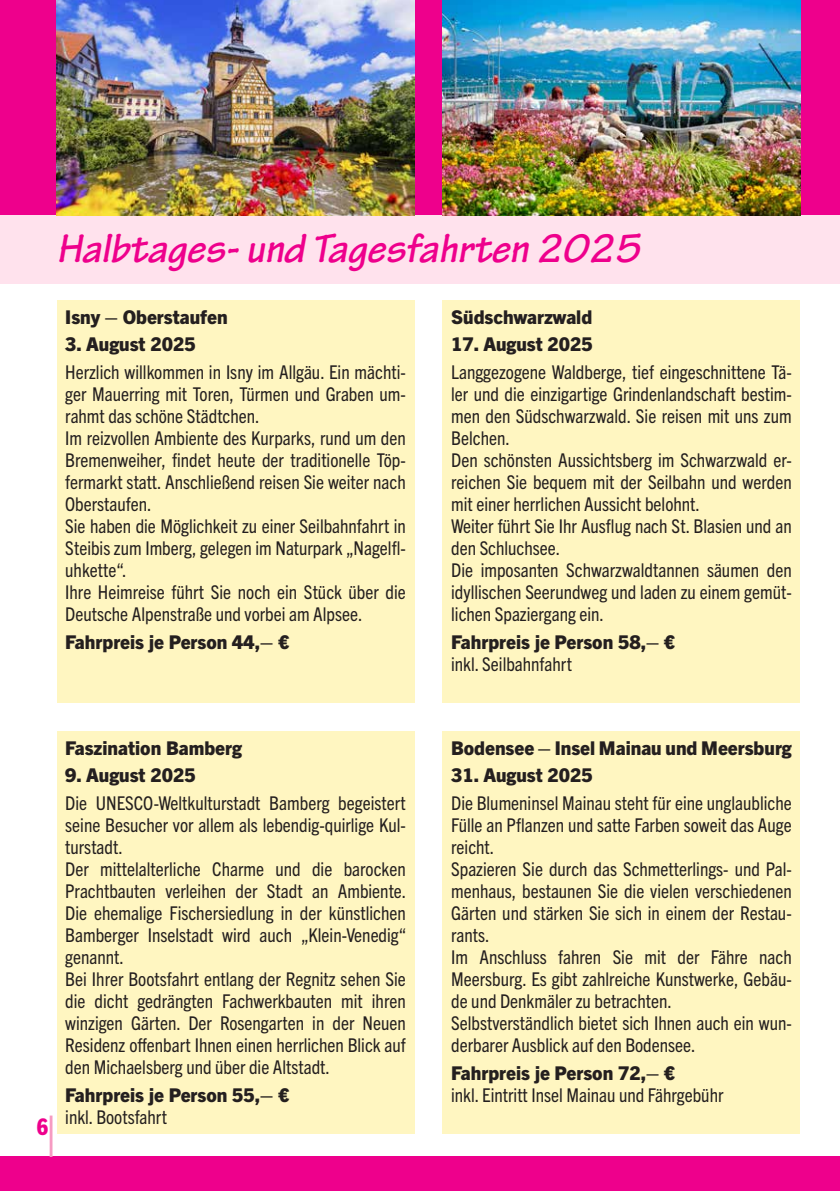
<style>
.page{position:relative;width:840px;height:1191px;background:#fff}
.page>*{position:absolute;margin:0;border:0;box-sizing:border-box;transform-origin:0 0}
.t1{font:italic 700 43px "Tekton Pro";color:#ee008c}
.t2{font:800 condensed 23px "Trade Gothic Next LT Pro";color:#ee008c}
.t3{font:condensed 19px/22px "Trade Gothic Next LT Pro";color:#241f1f}
.t4{font:800 19px "Trade Gothic Next LT Pro";color:#241f1f}
</style>
<div class="page">
<div style="left:0;top:0;width:839px;height:215px;background:#ee008c"></div>
<div style="left:0;top:1157px;width:839px;height:34px;background:#ee008c"></div>
<hr style="left:50px;top:1115px;width:2px;height:42px;background:#f69bc2">
<div style="left:0;top:215px;width:839px;height:68px;background:#ffe2ed"></div>
<img style="left:57px;top:0;width:357px;height:215px">
<div style="left:57px;top:731px;width:357px;height:403px;background:#fff6c1"></div>
<div style="left:442px;top:731px;width:357px;height:403px;background:#fff6c1"></div>
<div style="left:57px;top:300px;width:357px;height:403px;background:#fff6c1"></div>
<div style="left:442px;top:300px;width:357px;height:403px;background:#fff6c1"></div>
<img style="left:442px;top:0;width:357px;height:215px">
<h1 class="t1" style="left:57px;top:223px;width:584px">Halbtages- und Tagesfahrten 2025</h1>
<p class="t4" style="left:65px;top:304px;width:164px">Isny – Oberstaufen</p>
<p class="t4" style="left:65px;top:331px;width:132px">3. August 2025</p>
<p class="t3" style="left:65px;top:360px;width:342px">Herzlich willkommen in Isny im Allgäu. Ein mächti&shy;ger Mauerring mit Toren, Türmen und Graben um&shy;rahmt das schöne Städtchen.<br>Im reizvollen Ambiente des Kurparks, rund um den Bremenweiher, findet heute der traditionelle Töp&shy;fermarkt statt. Anschließend reisen Sie weiter nach Oberstaufen.<br>Sie haben die Möglichkeit zu einer Seilbahnfahrt in Steibis zum Imberg, gelegen im Naturpark „Nagelfl&shy;uhkette“.<br>Ihre Heimreise führt Sie noch ein Stück über die Deutsche Alpenstraße und vorbei am Alpsee.</p>
<p class="t4" style="left:65px;top:629px;width:225px">Fahrpreis je Person 44,– €</p>
<p class="t4" style="left:451px;top:304px;width:142px">Südschwarzwald</p>
<p class="t4" style="left:451px;top:331px;width:143px">17. August 2025</p>
<p class="t3" style="left:451px;top:360px;width:342px">Langgezogene Waldberge, tief eingeschnittene Tä&shy;ler und die einzigartige Grindenlandschaft bestim&shy;men den Südschwarzwald. Sie reisen mit uns zum Belchen.<br>Den schönsten Aussichtsberg im Schwarzwald er&shy;reichen Sie bequem mit der Seilbahn und werden mit einer herrlichen Aussicht belohnt.<br>Weiter führt Sie Ihr Ausflug nach St. Blasien und an den Schluchsee.<br>Die imposanten Schwarzwaldtannen säumen den idyllischen Seerundweg und laden zu einem gemüt&shy;lichen Spaziergang ein.</p>
<p class="t4" style="left:451px;top:629px;width:225px">Fahrpreis je Person 58,– €</p>
<p class="t3" style="left:451px;top:652px;width:122px">inkl. Seilbahnfahrt</p>
<p class="t2" style="left:37px;top:1110px;width:13px">6</p>
<p class="t4" style="left:65px;top:734px;width:178px">Faszination Bamberg</p>
<p class="t4" style="left:65px;top:762px;width:132px">9. August 2025</p>
<p class="t3" style="left:65px;top:791px;width:342px">Die UNESCO-Weltkulturstadt Bamberg begeistert seine Besucher vor allem als lebendig-quirlige Kul&shy;turstadt.<br>Der mittelalterliche Charme und die barocken Prachtbauten verleihen der Stadt an Ambiente.<br>Die ehemalige Fischersiedlung in der künstlichen Bamberger Inselstadt wird auch „Klein-Venedig“ genannt.<br>Bei Ihrer Bootsfahrt entlang der Regnitz sehen Sie die dicht gedrängten Fachwerkbauten mit ihren winzigen Gärten. Der Rosengarten in der Neuen Residenz offenbart Ihnen einen herrlichen Blick auf den Michaelsberg und über die Altstadt.</p>
<p class="t4" style="left:65px;top:1081px;width:225px">Fahrpreis je Person 55,– €</p>
<p class="t3" style="left:65px;top:1104px;width:103px">inkl. Bootsfahrt</p>
<p class="t4" style="left:451px;top:734px;width:342px">Bodensee – Insel Mainau und Meersburg</p>
<p class="t4" style="left:451px;top:762px;width:143px">31. August 2025</p>
<p class="t3" style="left:451px;top:791px;width:342px">Die Blumeninsel Mainau steht für eine unglaubliche Fülle an Pflanzen und satte Farben soweit das Auge reicht.<br>Spazieren Sie durch das Schmetterlings- und Pal&shy;menhaus, bestaunen Sie die vielen verschiedenen Gärten und stärken Sie sich in einem der Restau&shy;rants.<br>Im Anschluss fahren Sie mit der Fähre nach Meersburg. Es gibt zahlreiche Kunstwerke, Gebäu&shy;de und Denkmäler zu betrachten.<br>Selbstverständlich bietet sich Ihnen auch ein wun&shy;derbarer Ausblick auf den Bodensee.</p>
<p class="t4" style="left:451px;top:1059px;width:225px">Fahrpreis je Person 72,– €</p>
<p class="t3" style="left:451px;top:1082px;width:273px">inkl. Eintritt Insel Mainau und Fährgebühr</p>
</div>
